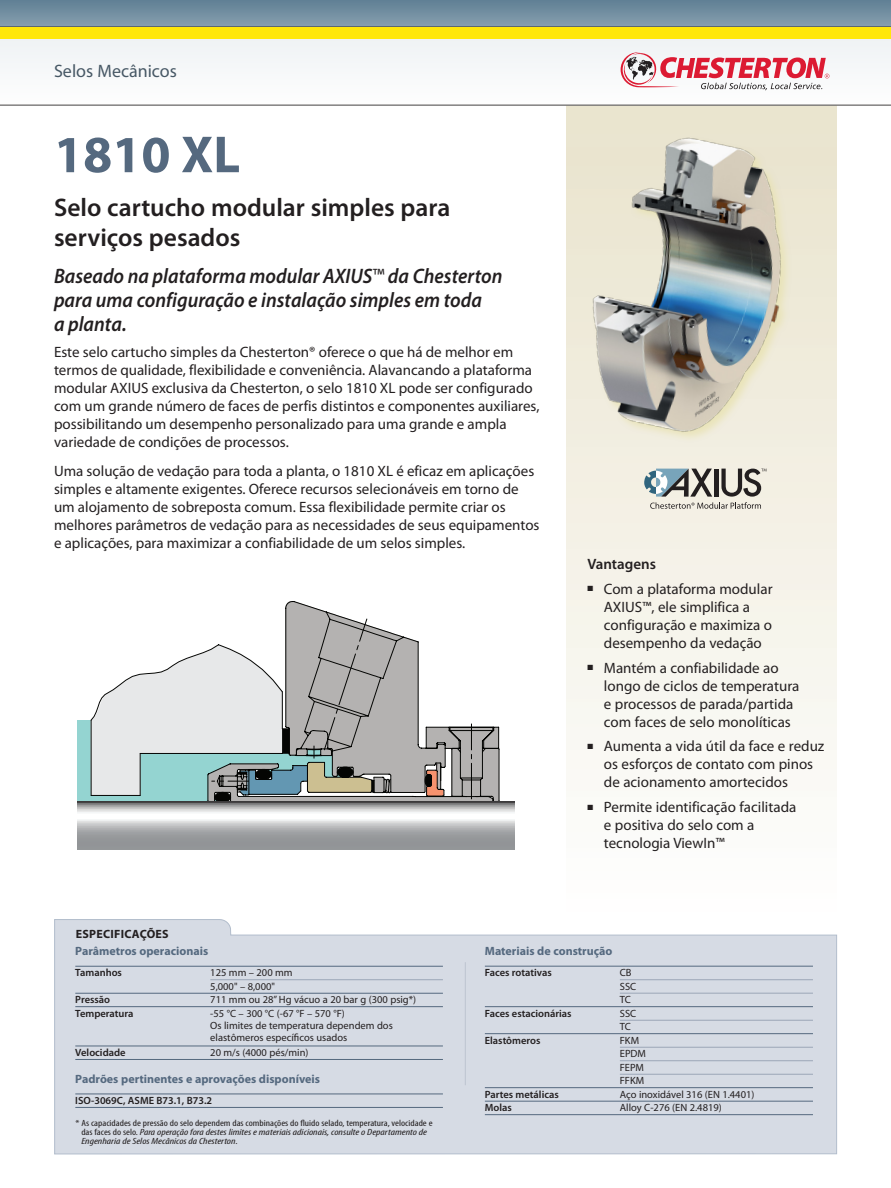
<style>
.page{position:relative;width:891px;height:1188px;background:#fff}
.page>*{position:absolute;margin:0;border:0;box-sizing:border-box;transform-origin:0 0}
.t1{font:700 52.5px "Myriad Pro";color:#55697f}
.t2{font:600 25.5px/30px "Myriad Pro";color:#231f20}
.t3{font:italic 600 21px/24px "Myriad Pro";color:#231f20;scale:.93 1}
.t4{font:18px "Myriad Pro";color:#475865}
.t5{font:15px/18px "Myriad Pro";color:#231f20}
.t6{font:600 15px "Myriad Pro";color:#231f20}
.t7{font:700 12px "Myriad Pro";color:#55697f}
.t8{font:700 12px "Myriad Pro";letter-spacing:.02em;color:#231f20}
.t9{font:10.5px/13.5px "Myriad Pro";color:#231f20}
.t10{font:600 10.5px "Myriad Pro";color:#231f20}
.t11{font:italic condensed 9px/9px "Myriad Pro";color:#231f20;scale:1.27 1}
.s1{font-weight:400;font-style:normal}
.s2{font-style:normal}
</style>
<div class="page">
<div style="left:567px;top:105px;width:270px;height:813px;background:linear-gradient(to right,#f8f7f0,#f8f7f0)"></div>
<svg style="left:0;top:0;width:891px;height:27px;background:#718d9f"></svg>
<div style="left:0;top:39px;width:891px;height:66px;background:#f6f8f9"></div>
<svg style="left:621px;top:52px;width:208px;height:38px"></svg>
<div style="left:0;top:27px;width:891px;height:12px;background:#ffe709"></div>
<svg style="left:54px;top:919px;width:783px;height:236px;background:#d6dbe4"></svg>
<hr style="left:485px;top:966px;width:328px;height:1px;background:#55697f">
<hr style="left:620px;top:979px;width:193px;height:1px;background:#9ba6b7">
<hr style="left:620px;top:993px;width:193px;height:1px;background:#9ba6b7">
<hr style="left:485px;top:1006px;width:328px;height:1px;background:#55697f">
<hr style="left:620px;top:1020px;width:193px;height:1px;background:#9ba6b7">
<hr style="left:485px;top:1033px;width:328px;height:1px;background:#55697f">
<hr style="left:620px;top:1047px;width:193px;height:1px;background:#9ba6b7">
<hr style="left:620px;top:1060px;width:193px;height:1px;background:#9ba6b7">
<hr style="left:620px;top:1074px;width:193px;height:1px;background:#9ba6b7">
<hr style="left:485px;top:1087px;width:328px;height:1px;background:#55697f">
<hr style="left:485px;top:1101px;width:328px;height:1px;background:#55697f">
<hr style="left:485px;top:1114px;width:328px;height:1px;background:#55697f">
<hr style="left:75px;top:966px;width:368px;height:1px;background:#55697f">
<hr style="left:210px;top:979px;width:233px;height:1px;background:#9ba6b7">
<hr style="left:75px;top:993px;width:368px;height:1px;background:#55697f">
<hr style="left:75px;top:1006px;width:368px;height:1px;background:#55697f">
<hr style="left:75px;top:1046px;width:368px;height:1px;background:#55697f">
<hr style="left:75px;top:1059px;width:368px;height:1px;background:#55697f">
<hr style="left:75px;top:1094px;width:368px;height:1px;background:#55697f">
<hr style="left:75px;top:1107px;width:368px;height:1px;background:#55697f">
<hr style="left:465px;top:962px;width:1px;height:123px;background:#bdc4d0">
<svg style="left:644px;top:469px;width:123px;height:40px;background:#acaea9"></svg>
<svg style="left:285px;top:601px;width:61px;height:17px"></svg>
<svg style="left:78px;top:618px;width:437px;height:231px"></svg>
<img style="left:566px;top:108px;width:271px;height:357px">
<p class="t4" style="left:54px;top:60px;width:124px">Selos Mecânicos</p>
<h1 class="t1" style="left:54px;top:120px;width:188px">1810 XL</h1>
<h2 class="t2" style="left:54px;top:192px;width:398px">Selo cartucho modular simples para serviços pesados</h2>
<h3 class="t3" style="left:54px;top:263px;width:484px">Baseado na plataforma modular AXIUS<span class="s1">™</span> da Chesterton para uma configuração e instalação simples em toda<br>a planta.</h3>
<p class="t5" style="left:54px;top:343px;width:487px">Este selo cartucho simples da Chesterton® oferece o que há de melhor em termos de qualidade, flexibilidade e conveniência. Alavancando a plataforma modular AXIUS exclusiva da Chesterton, o selo 1810 XL pode ser configurado com um grande número de faces de perfis distintos e componentes auxiliares, possibilitando um desempenho personalizado para uma grande e ampla variedade de condições de processos.</p>
<p class="t5" style="left:54px;top:461px;width:487px">Uma solução de vedação para toda a planta, o 1810 XL é eficaz em aplicações simples e altamente exigentes. Oferece recursos selecionáveis em torno de um alojamento de sobreposta comum. Essa flexibilidade permite criar os melhores parâmetros de vedação para as necessidades de seus equipamentos e aplicações, para maximizar a confiabilidade de um selos simples.</p>
<p class="t6" style="left:587px;top:554px;width:70px">Vantagens</p>
<p class="t5" style="left:604px;top:580px;width:170px;text-indent:-16px">■ Com a plataforma modular<br>AXIUS™, ele simplifica a configuração e maximiza o desempenho da vedação</p>
<p class="t5" style="left:604px;top:658px;width:197px;text-indent:-16px">■ Mantém a confiabilidade ao longo de ciclos de temperatura e processos de parada/partida com faces de selo monolíticas</p>
<p class="t5" style="left:604px;top:737px;width:222px;text-indent:-16px">■ Aumenta a vida útil da face e reduz os esforços de contato com pinos de acionamento amortecidos</p>
<p class="t5" style="left:604px;top:798px;width:194px;text-indent:-16px">■ Permite identificação facilitada e positiva do selo com a tecnologia ViewIn™</p>
<p class="t8" style="left:76px;top:926px;width:94px">ESPECIFICAÇÕES</p>
<p class="t7" style="left:75px;top:944px;width:134px">Parâmetros operacionais</p>
<p class="t10" style="left:75px;top:966px;width:48px">Tamanhos</p>
<p class="t9" style="left:210px;top:966px;width:84px">125 mm – 200 mm<br>5,000" – 8,000"</p>
<p class="t10" style="left:75px;top:993px;width:36px">Pressão</p>
<p class="t9" style="left:210px;top:993px;width:207px">711 mm ou 28” Hg vácuo a 20 bar g (300 psig*)</p>
<p class="t10" style="left:75px;top:1007px;width:60px">Temperatura</p>
<p class="t9" style="left:210px;top:1007px;width:184px;line-height:12px">-55 °C – 300 °C (-67 °F – 570 °F)<br>Os limites de temperatura dependem dos elastômeros específicos usados</p>
<p class="t10" style="left:75px;top:1046px;width:52px">Velocidade</p>
<p class="t9" style="left:210px;top:1046px;width:100px">20 m/s (4000 pés/min)</p>
<p class="t7" style="left:75px;top:1071px;width:246px">Padrões pertinentes e aprovações disponíveis</p>
<p class="t10" style="left:75px;top:1094px;width:138px">ISO-3069C, ASME B73.1, B73.2</p>
<p class="t11" style="left:81px;top:1118px;width:278px;text-indent:-6px"><span class="s2">* As capacidades de pressão do selo dependem das combinações do fluido selado, temperatura, velocidade e das faces do selo.</span> Para operação fora destes limites e materiais adicionais, consulte o Departamento de<br>Engenharia de Selos Mecânicos da Chesterton.</p>
<p class="t7" style="left:485px;top:944px;width:129px">Materiais de construção</p>
<p class="t10" style="left:485px;top:966px;width:68px">Faces rotativas</p>
<p class="t9" style="left:620px;top:966px;width:18px">CB<br>SSC<br>TC</p>
<p class="t10" style="left:485px;top:1007px;width:88px">Faces estacionárias</p>
<p class="t9" style="left:620px;top:1006px;width:18px">SSC<br>TC</p>
<p class="t10" style="left:485px;top:1034px;width:57px">Elastômeros</p>
<p class="t9" style="left:620px;top:1033px;width:28px">FKM<br>EPDM<br>FEPM<br>FFKM</p>
<p class="t10" style="left:485px;top:1088px;width:75px">Partes metálicas</p>
<p class="t9" style="left:620px;top:1087px;width:136px">Aço inoxidável 316 (EN 1.4401)</p>
<p class="t10" style="left:485px;top:1101px;width:29px">Molas</p>
<p class="t9" style="left:620px;top:1101px;width:103px">Alloy C-276 (EN 2.4819)</p>
</div>
